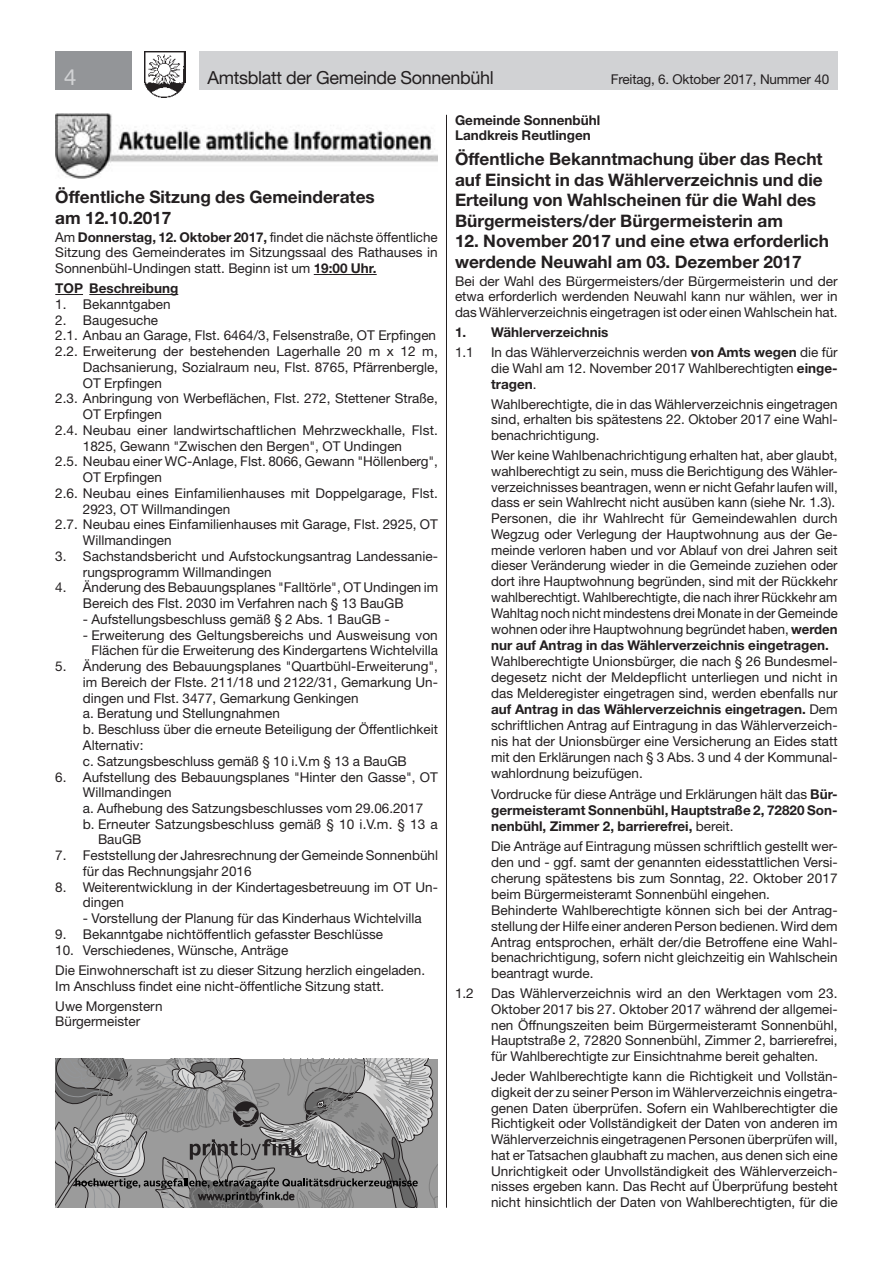
<style>
.page{position:relative;width:893px;height:1263px;background:#fff}
.page>*{position:absolute;margin:0;border:0;box-sizing:border-box;transform-origin:0 0}
.t1{font:21px "Neo Sans Std";color:#d1d2d4}
.t2{font:18px "Helvetica Neue LT Std";letter-spacing:-.02em;color:#231f20}
.t3{font:700 17.25px/20.5px "Helvetica Neue LT Std";color:#231f20}
.t4{font:13.5px/15.8px "Helvetica Neue LT Std";color:#231f20}
.t5{font:700 13.5px/16px "Helvetica Neue LT Std";color:#231f20}
.s1{font-weight:700}
.s2{font-weight:400}
</style>
<div class="page">
<div style="left:199px;top:51px;width:639px;height:38px;background:#d1d2d4"></div>
<div style="left:55px;top:51px;width:77px;height:38px;background:#939598"></div>
<img style="left:145px;top:51px;width:41px;height:47px">
<hr style="left:314px;top:274px;width:63px;height:1px;background:#231f20">
<svg style="left:55px;top:294px;width:28px;height:1px"></svg>
<hr style="left:89px;top:294px;width:89px;height:1px;background:#231f20">
<img style="left:55px;top:114px;width:383px;height:64px">
<hr style="left:446px;top:115px;width:1px;height:1093px;background:#231f20">
<svg style="left:55px;top:1059px;width:378px;height:149px;background:#909090"></svg>
<h1 class="t1" style="left:64px;top:64px;width:14px">4</h1>
<h2 class="t2" style="left:207px;top:67px;width:288px">Amtsblatt der Gemeinde Sonnenbühl</h2>
<p class="t4" style="left:611px;top:71px;width:220px">Freitag, 6. Oktober 2017, Nummer 40</p>
<p class="t3" style="left:55px;top:186px;width:321px">Öffentliche Sitzung des Gemeinderates am 12.10.2017</p>
<p class="t4" style="left:55px;top:229px;width:384px;text-align:justify">Am <span class="s1">Donnerstag, 12. Oktober 2017,</span> findet die nächste öffentliche Sitzung des Gemeinderates im Sitzungssaal des Rathauses in Sonnenbühl-Undingen statt. Beginn ist um <span class="s1">19:00 Uhr.</span></p>
<p class="t5" style="left:55px;top:280px;width:125px">TOP Beschreibung</p>
<p class="t4" style="left:55px;top:296px;width:117px">1. Bekanntgaben</p>
<p class="t4" style="left:55px;top:312px;width:104px">2. Baugesuche</p>
<p class="t4" style="left:55px;top:328px;width:382px">2.1. Anbau an Garage, Flst. 6464/3, Felsenstraße, OT Erpfingen</p>
<p class="t4" style="left:55px;top:343px;width:384px">2.2. Erweiterung der bestehenden Lagerhalle 20 m x 12 m,</p>
<p class="t4" style="left:83px;top:359px;width:357px">Dachsanierung, Sozialraum neu, Flst. 8765, Pfärrenbergle,</p>
<p class="t4" style="left:83px;top:375px;width:81px">OT Erpfingen</p>
<p class="t4" style="left:55px;top:391px;width:384px">2.3. Anbringung von Werbeflächen, Flst. 272, Stettener Straße,</p>
<p class="t4" style="left:83px;top:406px;width:81px">OT Erpfingen</p>
<p class="t4" style="left:55px;top:422px;width:384px">2.4. Neubau einer landwirtschaftlichen Mehrzweckhalle, Flst.</p>
<p class="t4" style="left:83px;top:438px;width:321px">1825, Gewann "Zwischen den Bergen", OT Undingen</p>
<p class="t4" style="left:55px;top:454px;width:384px">2.5. Neubau einer WC-Anlage, Flst. 8066, Gewann "Höllenberg",</p>
<p class="t4" style="left:83px;top:469px;width:81px">OT Erpfingen</p>
<p class="t4" style="left:55px;top:485px;width:384px">2.6. Neubau eines Einfamilienhauses mit Doppelgarage, Flst.</p>
<p class="t4" style="left:83px;top:501px;width:149px">2923, OT Willmandingen</p>
<p class="t4" style="left:55px;top:517px;width:384px">2.7. Neubau eines Einfamilienhauses mit Garage, Flst. 2925, OT</p>
<p class="t4" style="left:83px;top:532px;width:90px">Willmandingen</p>
<p class="t4" style="left:83px;top:548px;width:357px;text-indent:-28px">3. Sachstandsbericht und Aufstockungsantrag Landessanie&shy;rungsprogramm Willmandingen</p>
<p class="t4" style="left:55px;top:580px;width:384px;text-align:center">4. Änderung des Bebauungsplanes "Falltörle", OT Undingen im<br>Bereich des Flst. 2030 im Verfahren nach § 13 BauGB</p>
<p class="t4" style="left:83px;top:611px;width:308px">- Aufstellungsbeschluss gemäß § 2 Abs. 1 BauGB -</p>
<p class="t4" style="left:83px;top:627px;width:357px;text-align:right">- Erweiterung des Geltungsbereichs und Ausweisung von<br>Flächen für die Erweiterung des Kindergartens Wichtelvilla</p>
<p class="t4" style="left:83px;top:658px;width:357px;text-indent:-28px">5. Änderung des Bebauungsplanes "Quartbühl-Erweiterung", im Bereich der Flste. 211/18 und 2122/31, Gemarkung Un&shy;dingen und Flst. 3477, Gemarkung Genkingen<br>a. Beratung und Stellungnahmen<br>b. Beschluss über die erneute Beteiligung der Öffentlichkeit Alternativ:<br>c. Satzungsbeschluss gemäß § 10 i.V.m § 13 a BauGB</p>
<p class="t4" style="left:55px;top:769px;width:384px">6. Aufstellung des Bebauungsplanes "Hinter den Gasse", OT</p>
<p class="t4" style="left:83px;top:784px;width:90px">Willmandingen</p>
<p class="t4" style="left:83px;top:800px;width:342px">a. Aufhebung des Satzungsbeschlusses vom 29.06.2017</p>
<p class="t4" style="left:83px;top:816px;width:357px">b. Erneuter Satzungsbeschluss gemäß § 10 i.V.m. § 13 a</p>
<p class="t4" style="left:98px;top:832px;width:45px">BauGB</p>
<p class="t4" style="left:83px;top:847px;width:357px;text-indent:-28px">7. Feststellung der Jahresrechnung der Gemeinde Sonnenbühl für das Rechnungsjahr 2016</p>
<p class="t4" style="left:83px;top:879px;width:357px;text-indent:-28px">8. Weiterentwicklung in der Kindertagesbetreuung im OT Un&shy;dingen</p>
<p class="t4" style="left:83px;top:910px;width:340px">- Vorstellung der Planung für das Kinderhaus Wichtelvilla</p>
<p class="t4" style="left:55px;top:926px;width:329px">9. Bekanntgabe nichtöffentlich gefasster Beschlüsse</p>
<p class="t4" style="left:55px;top:940px;width:371px;line-height:20px">10. Verschiedenes, Wünsche, Anträge<br>Die Einwohnerschaft ist zu dieser Sitzung herzlich eingeladen.</p>
<p class="t4" style="left:55px;top:975px;width:331px;line-height:20px">Im Anschluss findet eine nicht-öffentliche Sitzung statt.<br>Uwe Morgenstern</p>
<p class="t4" style="left:55px;top:1013px;width:86px">Bürgermeister</p>
<p class="t5" style="left:455px;top:112px;width:147px">Gemeinde Sonnenbühl<br>Landkreis Reutlingen</p>
<p class="t3" style="left:455px;top:148px;width:369px">Öffentliche Bekanntmachung über das Recht auf Einsicht in das Wählerverzeichnis und die Erteilung von Wahlscheinen für die Wahl des Bürgermeisters/der Bürgermeisterin am</p>
<p class="t3" style="left:455px;top:230px;width:376px">12. November 2017 und eine etwa erforderlich werdende Neuwahl am 03. Dezember 2017</p>
<p class="t4" style="left:455px;top:273px;width:384px;text-align:justify">Bei der Wahl des Bürgermeisters/der Bürgermeisterin und der etwa erforderlich werdenden Neuwahl kann nur wählen, wer in das Wählerverzeichnis eingetragen ist oder einen Wahlschein hat.</p>
<p class="t5" style="left:455px;top:324px;width:155px">1. Wählerverzeichnis</p>
<p class="t4" style="left:455px;top:344px;width:20px">1.1</p>
<p class="t4" style="left:491px;top:344px;width:348px;text-align:justify">In das Wählerverzeichnis werden <span class="s1">von Amts wegen</span> die für die Wahl am 12. November 2017 Wahlberechtigten <span class="s1">einge&shy;tragen</span>.</p>
<p class="t4" style="left:491px;top:396px;width:348px;text-align:justify">Wahlberechtigte, die in das Wählerverzeichnis eingetragen sind, erhalten bis spätestens 22. Oktober 2017 eine Wahl&shy;benachrichtigung.</p>
<p class="t4" style="left:491px;top:447px;width:348px">Wer keine Wahlbenachrichtigung erhalten hat, aber glaubt, wahlberechtigt zu sein, muss die Berichtigung des Wähler&shy;verzeichnisses beantragen, wenn er nicht Gefahr laufen will, dass er sein Wahlrecht nicht ausüben kann (siehe Nr. 1.3).<br>Personen, die ihr Wahlrecht für Gemeindewahlen durch Wegzug oder Verlegung der Hauptwohnung aus der Ge&shy;meinde verloren haben und vor Ablauf von drei Jahren seit dieser Veränderung wieder in die Gemeinde zuziehen oder dort ihre Hauptwohnung begründen, sind mit der Rückkehr wahlberechtigt. Wahlberechtigte, die nach ihrer Rückkehr am Wahltag noch nicht mindestens drei Monate in der Gemeinde wohnen oder ihre Hauptwohnung begründet haben, <span class="s1">werden nur auf Antrag in das Wählerverzeichnis eingetragen.</span></p>
<p class="t4" style="left:491px;top:653px;width:348px;text-align:justify">Wahlberechtigte Unionsbürger, die nach § 26 Bundesmel&shy;degesetz nicht der Meldepflicht unterliegen und nicht in das Melderegister eingetragen sind, werden ebenfalls nur <span class="s1">auf Antrag in das Wählerverzeichnis eingetragen.</span> Dem schriftlichen Antrag auf Eintragung in das Wählerverzeich&shy;nis hat der Unionsbürger eine Versicherung an Eides statt mit den Erklärungen nach § 3 Abs. 3 und 4 der Kommunal&shy;wahlordnung beizufügen.</p>
<p class="t5" style="left:491px;top:785px;width:348px;text-align:justify"><span class="s2">Vordrucke für diese Anträge und Erklärungen hält das</span> Bür&shy;germeisteramt Sonnenbühl, Hauptstraße 2, 72820 Son&shy;nenbühl, Zimmer 2, barrierefrei, <span class="s2">bereit.</span></p>
<p class="t4" style="left:491px;top:838px;width:348px">Die Anträge auf Eintragung müssen schriftlich gestellt wer&shy;den und - ggf. samt der genannten eidesstattlichen Versi&shy;cherung spätestens bis zum Sonntag, 22. Oktober 2017 beim Bürgermeisteramt Sonnenbühl eingehen.<br>Behinderte Wahlberechtigte können sich bei der Antrag&shy;stellung der Hilfe einer anderen Person bedienen. Wird dem Antrag entsprochen, erhält der/die Betroffene eine Wahl&shy;benachrichtigung, sofern nicht gleichzeitig ein Wahlschein beantragt wurde.</p>
<p class="t4" style="left:455px;top:985px;width:20px">1.2</p>
<p class="t4" style="left:491px;top:985px;width:348px;text-align:justify">Das Wählerverzeichnis wird an den Werktagen vom 23.<br>Oktober 2017 bis 27. Oktober 2017 während der allgemei&shy;nen Öffnungszeiten beim Bürgermeisteramt Sonnenbühl, Hauptstraße 2, 72820 Sonnenbühl, Zimmer 2, barrierefrei, für Wahlberechtigte zur Einsichtnahme bereit gehalten.</p>
<p class="t4" style="left:491px;top:1068px;width:348px;text-align:justify">Jeder Wahlberechtigte kann die Richtigkeit und Vollstän&shy;digkeit der zu seiner Person im Wählerverzeichnis eingetra&shy;genen Daten überprüfen. Sofern ein Wahlberechtigter die Richtigkeit oder Vollständigkeit der Daten von anderen im Wählerverzeichnis eingetragenen Personen überprüfen will, hat er Tatsachen glaubhaft zu machen, aus denen sich eine Unrichtigkeit oder Unvollständigkeit des Wählerverzeich&shy;nisses ergeben kann. Das Recht auf Überprüfung besteht nicht hinsichtlich der Daten von Wahlberechtigten, für die</p>
</div>
